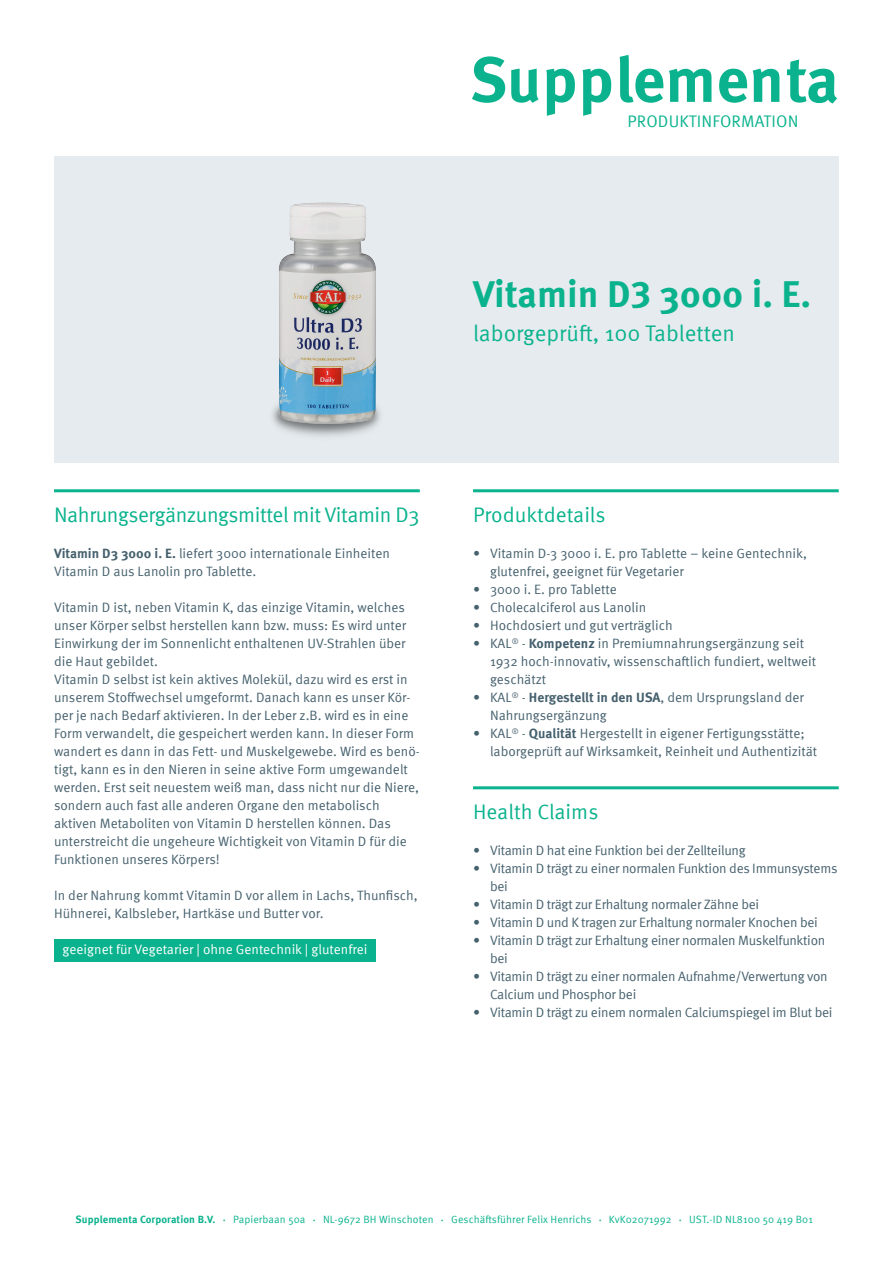
<style>
.page{position:relative;width:893px;height:1263px;background:#fff}
.page>*{position:absolute;margin:0;border:0;box-sizing:border-box;transform-origin:0 0}
.Produkt_Titel{font:700 63.45px "Meta Pro";color:#0ab38d}
.Produkt_Titel-2{font:700 37.5px "Meta Pro";color:#0ab38d}
.Produkt_Subline{font:22.5px "Meta Pro";color:#0ab38d}
.Headline-Grün{font:21px "Meta Pro";letter-spacing:-.02em;color:#0ab38d}
.Headline-Grün-2{font:21px "Meta Pro";color:#0ab38d}
.t1{font:16.65px "Meta Pro";letter-spacing:.01em;color:#0ab38d}
.Fließtext{font:13.5px/18px "Meta Pro";color:#46616e}
.Fließtext-2{font:13.5px/18px "Meta Pro";letter-spacing:-.02em;color:#46616e}
.Fließtext_farbig_hinterlegt{font:13.5px "Meta Pro";color:#fff}
.t2{font:10.5px "Meta Pro";letter-spacing:.01em;color:#0ab38d}
.t3{font:700 10.5px "Meta Pro";letter-spacing:.01em;color:#0ab38d}
.s1{font-weight:700}
.s2{font-size:4.5px}
</style>
<div class="page">
<div style="left:54px;top:156px;width:785px;height:306px;background:#e6ebef"></div>
<img style="left:270px;top:202px;width:112px;height:233px">
<hr style="left:54px;top:489px;width:366px;height:3px;background:#0ab38d">
<div style="left:54px;top:939px;width:322px;height:23px;background:#0ab38d"></div>
<hr style="left:473px;top:489px;width:366px;height:3px;background:#0ab38d">
<hr style="left:473px;top:786px;width:366px;height:3px;background:#0ab38d">
<p class="Produkt_Titel" style="left:470px;top:30px;width:371px">Supplementa</p>
<p class="t1" style="left:628px;top:109px;width:172px">PRODUKTINFORMATION</p>
<p class="Produkt_Titel-2" style="left:473px;top:264px;width:340px">Vitamin D3 3000 i. E.</p>
<p class="Produkt_Subline" style="left:473px;top:316px;width:264px">laborgeprüft, 100 Tabletten</p>
<p class="Headline-Grün" style="left:54px;top:499px;width:367px">Nahrungsergänzungsmittel mit Vitamin D3</p>
<p class="Fließtext" style="left:54px;top:543px;width:337px"><span class="s1">Vitamin D3 3000 i. E.</span> liefert 3000 internationale Einheiten<br>Vitamin D aus Lanolin pro Tablette.</p>
<p class="Fließtext" style="left:54px;top:597px;width:352px">Vitamin D ist, neben Vitamin K, das einzige Vitamin, welches</p>
<p class="Fließtext" style="left:54px;top:615px;width:354px">unser Körper selbst herstellen kann bzw. muss: Es wird unter</p>
<p class="Fließtext" style="left:54px;top:633px;width:353px">Einwirkung der im Sonnenlicht enthaltenen UV-Strahlen über</p>
<p class="Fließtext" style="left:54px;top:651px;width:105px">die Haut gebildet.</p>
<p class="Fließtext" style="left:54px;top:669px;width:355px">Vitamin D selbst ist kein aktives Molekül, dazu wird es erst in</p>
<p class="Fließtext" style="left:54px;top:687px;width:358px">unserem Stoffwechsel umgeformt. Danach kann es unser Kör&shy;per je nach Bedarf aktivieren. In der Leber z.B. wird es in eine</p>
<p class="Fließtext" style="left:54px;top:723px;width:362px">Form verwandelt, die gespeichert werden kann. In dieser Form</p>
<p class="Fließtext" style="left:54px;top:741px;width:367px">wandert es dann in das Fett- und Muskelgewebe. Wird es benö&shy;tigt, kann es in den Nieren in seine aktive Form umgewandelt</p>
<p class="Fließtext" style="left:54px;top:777px;width:366px">werden. Erst seit neuestem weiß man, dass nicht nur die Niere,</p>
<p class="Fließtext" style="left:54px;top:795px;width:354px">sondern auch fast alle anderen Organe den metabolisch aktiven Metaboliten von Vitamin D herstellen können. Das unterstreicht die ungeheure Wichtigkeit von Vitamin D für die Funktionen unseres Körpers!</p>
<p class="Fließtext" style="left:54px;top:885px;width:365px">In der Nahrung kommt Vitamin D vor allem in Lachs, Thunfisch,</p>
<p class="Fließtext" style="left:54px;top:903px;width:271px">Hühnerei, Kalbsleber, Hartkäse und Butter vor.</p>
<p class="Fließtext_farbig_hinterlegt" style="left:63px;top:939px;width:306px">geeignet für Vegetarier | ohne Gentechnik | glutenfrei</p>
<p class="Headline-Grün-2" style="left:473px;top:499px;width:134px">Produktdetails</p>
<p class="Fließtext" style="left:490px;top:543px;width:318px;text-indent:-17px">• Vitamin D-3 3000 i. E. pro Tablette – keine Gentechnik, glutenfrei, geeignet für Vegetarier</p>
<p class="Fließtext" style="left:473px;top:579px;width:145px">• 3000 i. E. pro Tablette</p>
<p class="Fließtext" style="left:473px;top:597px;width:175px">• Cholecalciferol aus Lanolin</p>
<p class="Fließtext" style="left:473px;top:615px;width:201px">• Hochdosiert und gut verträglich</p>
<p class="Fließtext" style="left:490px;top:633px;width:327px;text-indent:-17px">• KAL<sup>®</sup> - <span class="s1">Kompetenz</span> in Premiumnahrungsergänzung seit<br>1932 hoch-innovativ, wissenschaftlich fundiert, weltweit geschätzt</p>
<p class="Fließtext" style="left:490px;top:687px;width:315px;text-indent:-17px">• KAL<sup>®</sup> - <span class="s1">Hergestellt in den USA</span>, dem Ursprungsland der<br>Nahrungsergänzung</p>
<p class="Fließtext" style="left:490px;top:723px;width:329px;text-indent:-17px">• KAL<sup>®</sup> - <span class="s1">Qualität</span> Hergestellt in eigener Fertigungsstätte; laborgeprüft auf Wirksamkeit, Reinheit und Authentizität</p>
<p class="Headline-Grün-2" style="left:473px;top:796px;width:127px">Health Claims</p>
<p class="Fließtext-2" style="left:473px;top:840px;width:274px">• Vitamin D hat eine Funktion bei der Zellteilung</p>
<p class="Fließtext-2" style="left:490px;top:858px;width:349px;text-indent:-17px">• Vitamin D trägt zu einer normalen Funktion des Immunsystems bei</p>
<p class="Fließtext-2" style="left:473px;top:894px;width:288px">• Vitamin D trägt zur Erhaltung normaler Zähne bei</p>
<p class="Fließtext-2" style="left:473px;top:912px;width:346px">• Vitamin D und K tragen zur Erhaltung normaler Knochen bei</p>
<p class="Fließtext-2" style="left:490px;top:930px;width:337px;text-indent:-17px">• Vitamin D trägt zur Erhaltung einer normalen Muskelfunktion bei</p>
<p class="Fließtext-2" style="left:490px;top:966px;width:339px;text-indent:-17px">• Vitamin D trägt zu einer normalen Aufnahme/Verwertung von<br>Calcium und Phosphor bei</p>
<p class="Fließtext-2" style="left:473px;top:1002px;width:361px">• Vitamin D trägt zu einem normalen Calciumspiegel im Blut bei</p>
<p class="t3" style="left:76px;top:1211px;width:141px">Supplementa Corporation B.V.</p>
<p class="t2" style="left:223px;top:1211px;width:84px"><span class="s2">•</span> Papierbaan 50a</p>
<p class="t2" style="left:313px;top:1211px;width:122px"><span class="s2">•</span> NL-9672 BH Winschoten</p>
<p class="t2" style="left:441px;top:1211px;width:152px"><span class="s2">•</span> Geschäftsführer Felix Henrichs</p>
<p class="t2" style="left:599px;top:1211px;width:74px"><span class="s2">•</span> KvK02071992</p>
<p class="t2" style="left:679px;top:1211px;width:135px"><span class="s2">•</span> UST.-ID NL8100 50 419 B01</p>
</div>
